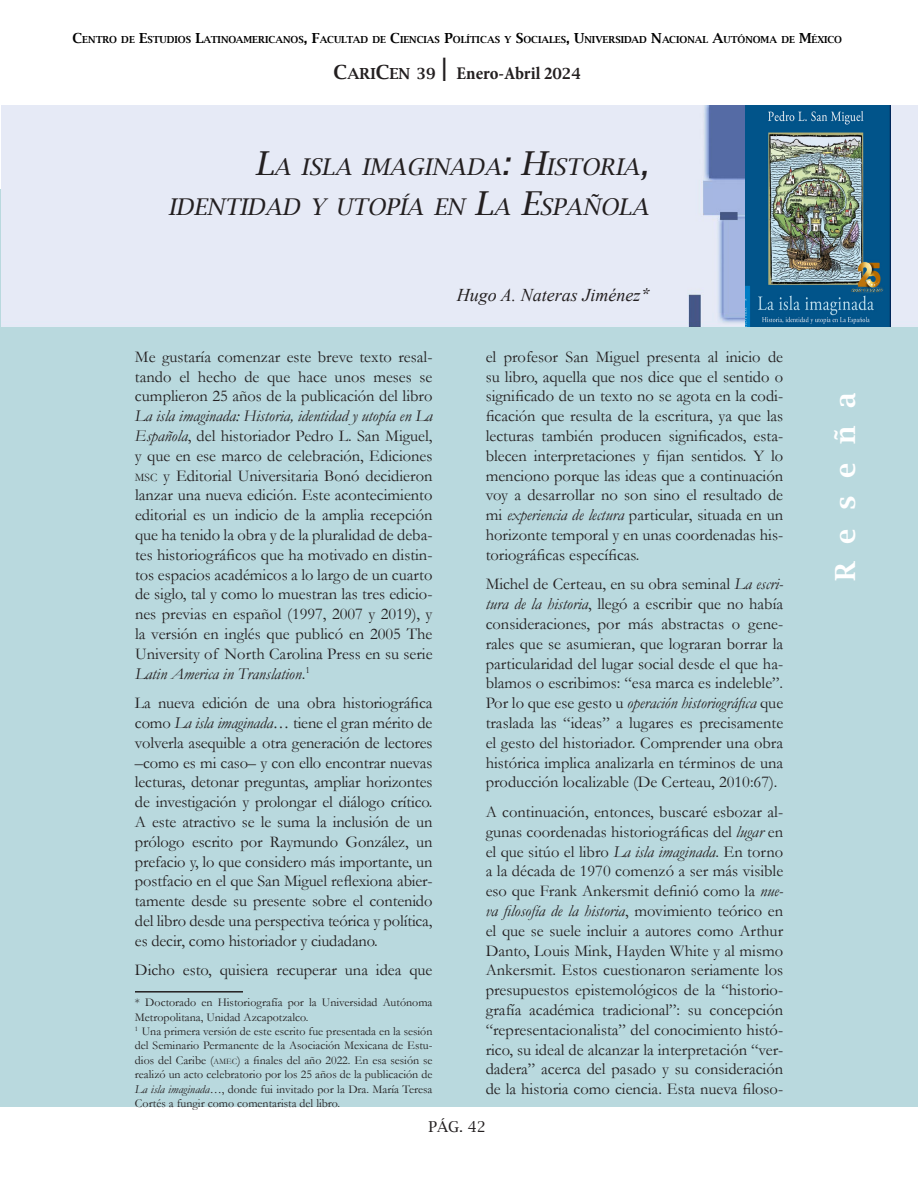
<style>
.page{position:relative;width:918px;height:1188px;background:#fff}
.page>*{position:absolute;margin:0;border:0;box-sizing:border-box;transform-origin:0 0}
.t1{font:600 30px "Lucida Bright EF";letter-spacing:.605em;color:#fff}
.t2{font:italic 23.1px/39.6px "Lucida Bright";color:#231f20;text-align:right}
.t3{font:700 condensed 18px "Minion Pro";color:#231f20}
.t4{font:italic 18px "Times New Roman";color:#231f20}
.t5{font:16.5px/19.8px "Garamond";color:#231f20;text-align:justify}
.t6{font:15px "Lucida Bright";color:#231f20}
.t7{font:12px/14.4px "Garamond";color:#231f20}
.t8{font:600 10.5px "Lucida Bright EF";color:#000}
.s1{font-size:15px}
.s2{font-family:"Lucida Bright EF";font-weight:600;font-stretch:normal;font-size:21px}
.s3{font-family:"Lucida Bright EF";font-weight:600;font-stretch:normal;font-size:16.5px}
.s4{font-family:"Lucida Bright EF";font-weight:600;font-stretch:normal;font-size:30px}
.s5{font-size:33px}
.s6{font-style:italic}
.s7{font-size:11.55px}
.s8{font-size:8.4px}
.s9{font-family:"Lucida Bright"}
</style>
<div class="page">
<div style="left:1px;top:84px;width:917px;height:1023px;background:#b9d9de"></div>
<div style="left:1px;top:81px;width:917px;height:108px;background:#fff"></div>
<div style="left:1px;top:105px;width:917px;height:222px;background:#e6eaf6"></div>
<img style="left:745px;top:105px;width:146px;height:222px">
<hr style="left:135px;top:991px;width:108px;height:2px;background:#231f20">
<p class="t8" style="left:72px;top:34px;width:771px"><span class="s1">C</span>ENTRO DE <span class="s1">E</span>STUDIOS <span class="s1">L</span>ATINOAMERICANOS<span class="s1">, F</span>ACULTAD DE <span class="s1">C</span>IENCIAS <span class="s1">P</span>OLÍTICAS Y <span class="s1">S</span>OCIALES<span class="s1">, U</span>NIVERSIDAD <span class="s1">N</span>ACIONAL <span class="s1">A</span>UTÓNOMA DE <span class="s1">M</span>ÉXICO</p>
<p class="t3" style="left:334px;top:61px;width:249px"><span class="s2">C</span><span class="s3">ARI</span><span class="s2">C</span><span class="s3">EN 39</span> <span class="s4">|</span> Enero-Abril 2<span class="s3">024</span></p>
<h2 class="t2" style="left:168px;top:147px;width:482px"><span class="s5">L</span>A ISLA IMAGINADA<span class="s5">: H</span>ISTORIA<span class="s5">,<br></span>IDENTIDAD Y UTOPÍA EN <span class="s5">L</span>A <span class="s5">E</span>SPAÑOLA</h2>
<p class="t5" style="left:135px;top:346px;width:299px">Me gustaría comenzar este breve texto resal&shy;tando el hecho de que hace unos meses se cumplieron 25 años de la publicación del libro</p>
<p class="t5" style="left:135px;top:406px;width:299px"><span class="s6">La isla imaginada: Historia, identidad y utopía en La Española</span>, del historiador Pedro L. San Miguel, y que en ese marco de celebración, Ediciones <span class="s7">MSC</span> y Editorial Universitaria Bonó decidieron lanzar una nueva edición. Este acontecimiento editorial es un indicio de la amplia recepción que ha tenido la obra y de la pluralidad de deba&shy;tes historiográficos que ha motivado en distin&shy;tos espacios académicos a lo largo de un cuarto de siglo, tal y como lo muestran las tres edicio&shy;nes previas en español (1997, 2007 y 2019), y la versión en inglés que publicó en 2005 The University of North Carolina Press en su serie <span class="s6">Latin America in Translation</span>.<sup>1</sup></p>
<p class="t5" style="left:135px;top:693px;width:299px">La nueva edición de una obra historiográfica como <span class="s6">La isla imaginada…</span> tiene el gran mérito de volverla asequible a otra generación de lectores –como es mi caso– y con ello encontrar nuevas lecturas, detonar preguntas, ampliar horizontes de investigación y prolongar el diálogo crítico.<br>A este atractivo se le suma la inclusión de un prólogo escrito por Raymundo González, un prefacio y, lo que considero más importante, un postfacio en el que San Miguel reflexiona abier&shy;tamente desde su presente sobre el contenido del libro desde una perspectiva teórica y política, es decir, como historiador y ciudadano.</p>
<p class="t5" style="left:135px;top:960px;width:299px">Dicho esto, quisiera recuperar una idea que</p>
<p class="t7" style="left:135px;top:995px;width:299px">* Doctorado en Historiografía por la Universidad Autónoma Metropolitana, Unidad Azcapotzalco.<br><sup>1</sup> Una primera versión de este escrito fue presentada en la sesión del Seminario Permanente de la Asociación Mexicana de Estu&shy;dios del Caribe (<span class="s8">AMEC</span>) a finales del año 2022. En esa sesión se realizó un acto celebratorio por los 25 años de la publicación de <span class="s6">La isla imaginada…</span>, donde fui invitado por la Dra. María Teresa Cortés a fungir como comentarista del libro.</p>
<p class="t4" style="left:457px;top:283px;width:193px">Hugo A. Nateras Jiménez<span class="s9">*</span></p>
<p class="t5" style="left:486px;top:346px;width:299px">el profesor San Miguel presenta al inicio de su libro, aquella que nos dice que el sentido o significado de un texto no se agota en la codi&shy;ficación que resulta de la escritura, ya que las lecturas también producen significados, esta&shy;blecen interpretaciones y fijan sentidos. Y lo menciono porque las ideas que a continuación voy a desarrollar no son sino el resultado de mi <span class="s6">experiencia de lectura</span> particular, situada en un horizonte temporal y en unas coordenadas his&shy;toriográficas específicas.</p>
<p class="t5" style="left:486px;top:574px;width:299px">Michel de Certeau, en su obra seminal <span class="s6">La escri&shy;tura de la historia</span>, llegó a escribir que no había consideraciones, por más abstractas o gene&shy;rales que se asumieran, que lograran borrar la particularidad del lugar social desde el que ha&shy;blamos o escribimos: “esa marca es indeleble”.<br>Por lo que ese gesto u <span class="s6">operación historiográfica</span> que traslada las “ideas” a lugares es precisamente el gesto del historiador. Comprender una obra histórica implica analizarla en términos de una producción localizable (De Certeau, 2010:67).</p>
<p class="t5" style="left:486px;top:801px;width:299px">A continuación, entonces, buscaré esbozar al&shy;gunas coordenadas historiográficas del <span class="s6">lugar</span> en el que sitúo el libro <span class="s6">La isla imaginada</span>. En torno a la década de 1970 comenzó a ser más visible eso que Frank Ankersmit definió como la <span class="s6">nue&shy;va filosofía de la historia</span>, movimiento teórico en el que se suele incluir a autores como Arthur Danto, Louis Mink, Hayden White y al mismo Ankersmit. Estos cuestionaron seriamente los presupuestos epistemológicos de la “historio&shy;grafía académica tradicional”: su concepción “representacionalista” del conocimiento histó&shy;rico, su ideal de alcanzar la interpretación “ver&shy;dadera” acerca del pasado y su consideración de la historia como ciencia. Esta nueva filoso-</p>
<p class="t6" style="left:428px;top:1118px;width:59px">PÁG. 42</p>
<h1 class="t1" style="left:830px;top:581px;width:190px;rotate:-90deg">Reseña</h1>
</div>
